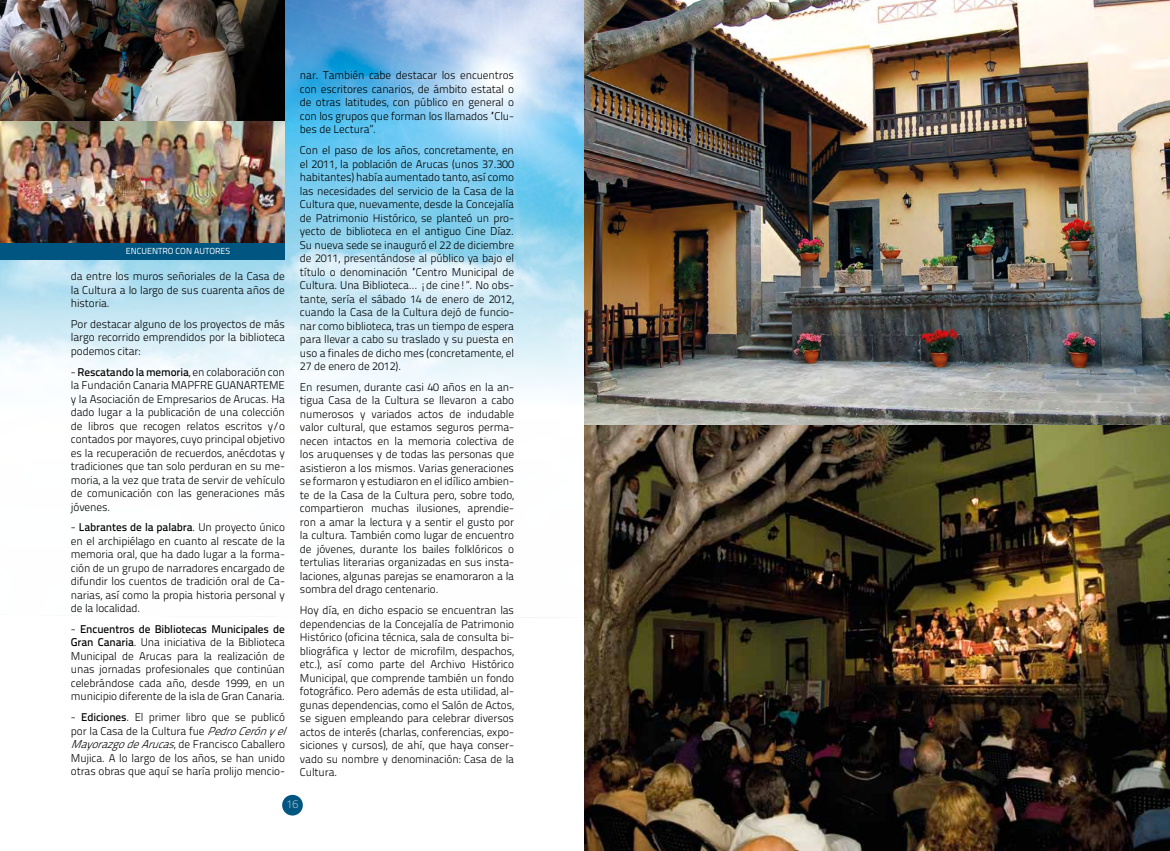
<style>
.page{position:relative;width:1170px;height:851px;background:#fff}
.page>*{position:absolute;margin:0;border:0;box-sizing:border-box;transform-origin:0 0}
.t1{font:300 11.25px/13.5px "Titillium Text 22 L";letter-spacing:-.01em;color:#000;text-align:justify}
.t2{font:100 11.25px "Titillium Text 22 L";color:#fff}
.t3{font:8.75px "Titillium Text 22 L";color:#fff}
.s1{font-weight:500}
.s2{font-style:italic}
</style>
<div class="page">
<img style="left:0;top:0;width:585px;height:850px">
<div style="left:0;top:242px;width:285px;height:17px;background:#005681"></div>
<img style="left:0;top:0;width:285px;height:242px">
<img style="left:585px;top:0;width:584px;height:850px">
<p class="t3" style="left:126px;top:245px;width:12px">ENCUENTRO</p>
<p class="t3" style="left:176px;top:245px;width:7px">CON</p>
<p class="t3" style="left:194px;top:245px;width:12px">AUTORES</p>
<p class="t1" style="left:71px;top:269px;width:215px">da entre los muros señoriales de la Casa de la Cultura a lo largo de sus cuarenta años de historia.</p>
<p class="t1" style="left:71px;top:316px;width:215px">Por destacar alguno de los proyectos de más largo recorrido emprendidos por la biblioteca podemos citar:</p>
<p class="t1" style="left:71px;top:364px;width:215px;text-align:left">- <span class="s1">Rescatando la memoria</span>, en colaboración con la Fundación Canaria MAPFRE GUANARTEME y la Asociación de Empresarios de Arucas. Ha dado lugar a la publicación de una colección de libros que recogen relatos escritos y/o contados por mayores, cuyo principal objetivo es la recuperación de recuerdos, anécdotas y tradiciones que tan solo perduran en su me&shy;moria, a la vez que trata de servir de vehículo de comunicación con las generaciones más jóvenes.</p>
<p class="t1" style="left:71px;top:520px;width:215px">- <span class="s1">Labrantes de la palabra</span>. Un proyecto único en el archipiélago en cuanto al rescate de la memoria oral, que ha dado lugar a la forma&shy;ción de un grupo de narradores encargado de difundir los cuentos de tradición oral de Ca&shy;narias, así como la propia historia personal y de la localidad.</p>
<p class="t1" style="left:71px;top:621px;width:215px">- <span class="s1">Encuentros de Bibliotecas Municipales de Gran Canaria</span>. Una iniciativa de la Biblioteca Municipal de Arucas para la realización de unas jornadas profesionales que continúan celebrándose cada año, desde 1999, en un municipio diferente de la isla de Gran Canaria.</p>
<p class="t1" style="left:71px;top:709px;width:221px;text-align:left">- <span class="s1">Ediciones</span>. El primer libro que se publicó por la Casa de la Cultura fue <span class="s2">PedroCerónyel MayorazgodeArucas</span>, de Francisco Caballero Mujica. A lo largo de los años, se han unido otras obras que aquí se haría prolijo mencio-</p>
<p class="t1" style="left:300px;top:68px;width:215px">nar. También cabe destacar los encuentros con escritores canarios, de ámbito estatal o de otras latitudes, con público en general o con los grupos que forman los llamados “Clu&shy;bes de Lectura”.</p>
<p class="t1" style="left:300px;top:143px;width:215px">Con el paso de los años, concretamente, en el 2011, la población de Arucas (unos 37.300 habitantes) había aumentado tanto, así como las necesidades del servicio de la Casa de la Cultura que, nuevamente, desde la Concejalía de Patrimonio Histórico, se planteó un pro&shy;yecto de biblioteca en el antiguo Cine Díaz.<br>Su nueva sede se inauguró el 22 de diciembre de 2011, presentándose al público ya bajo el título o denominación “Centro Municipal de Cultura. Una Biblioteca… ¡de cine!”. No obs&shy;tante, sería el sábado 14 de enero de 2012, cuando la Casa de la Cultura dejó de funcio&shy;nar como biblioteca, tras un tiempo de espera para llevar a cabo su traslado y su puesta en uso a finales de dicho mes (concretamente, el 27 de enero de 2012).</p>
<p class="t1" style="left:300px;top:379px;width:215px">En resumen, durante casi 40 años en la an&shy;tigua Casa de la Cultura se llevaron a cabo numerosos y variados actos de indudable valor cultural, que estamos seguros perma&shy;necen intactos en la memoria colectiva de los aruquenses y de todas las personas que asistieron a los mismos. Varias generaciones se formaron y estudiaron en el idílico ambien&shy;te de la Casa de la Cultura pero, sobre todo, compartieron muchas ilusiones, aprendie&shy;ron a amar la lectura y a sentir el gusto por la cultura. También como lugar de encuentro de jóvenes, durante los bailes folklóricos o tertulias literarias organizadas en sus insta&shy;laciones, algunas parejas se enamoraron a la sombra del drago centenario.</p>
<p class="t1" style="left:300px;top:602px;width:215px">Hoy día, en dicho espacio se encuentran las dependencias de la Concejalía de Patrimonio Histórico (oficina técnica, sala de consulta bi&shy;bliográfica y lector de microfilm, despachos, etc.), así como parte del Archivo Histórico Municipal, que comprende también un fondo fotográfico. Pero además de esta utilidad, al&shy;gunas dependencias, como el Salón de Actos, se siguen empleando para celebrar diversos actos de interés (charlas, conferencias, expo&shy;siciones y cursos), de ahí, que haya conser&shy;vado su nombre y denominación: Casa de la Cultura.</p>
<p class="t2" style="left:286px;top:796px;width:13px">16</p>
</div>
